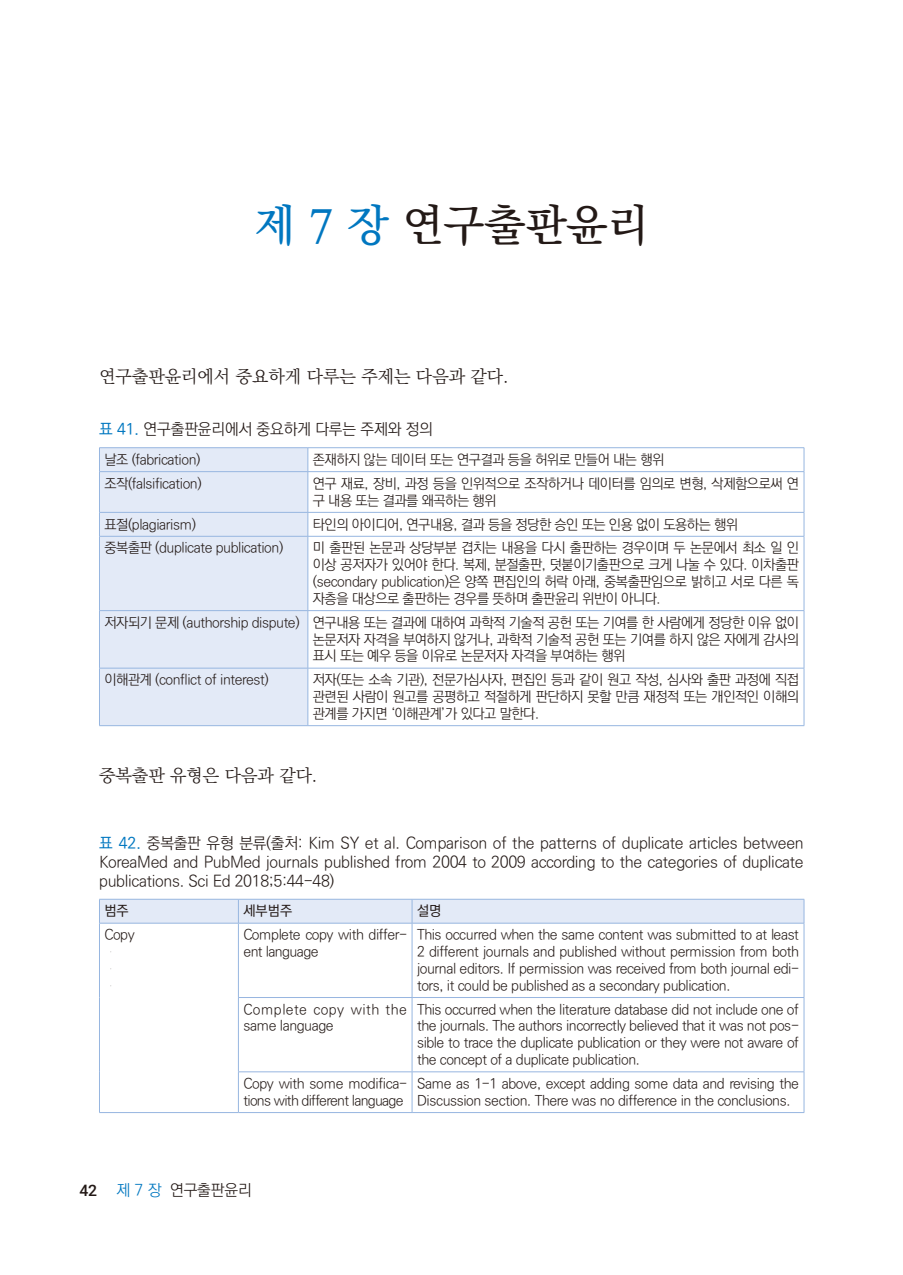
<style>
.page{position:relative;width:903px;height:1275px;background:#fff}
.page>*{position:absolute;margin:0;border:0;box-sizing:border-box;transform-origin:0 0}
.t1{font:500 43.75px "Ko Pub Batang";color:#231916}
.body{font:300 17.5px "Ko Pub Batang";color:#231916}
.table-caption{font:300 15.75px/18.9px "Ko Pub Dotum";letter-spacing:-.02em;color:#231916;text-align:justify}
.t2{font:500 15.75px "Roboto";color:#231916}
.tbody{font:300 14px/16.8px "Ko Pub Dotum";letter-spacing:-.03em;color:#231916;text-align:justify}
.tbody-2{font:300 14px/16.8px "Ko Pub Dotum";letter-spacing:-.05em;color:#231916}
.tbody-3{font:300 14px/16.8px "Ko Pub Dotum";letter-spacing:.015em;color:#231916}
.thead{font:500 14px "Ko Pub Dotum";color:#231916}
.s1{color:#0077c0}
.s2{font-weight:500;color:#0077c0}
</style>
<div class="page">
<div style="left:100px;top:448px;width:208px;height:277px;background:#e3eaf7"></div>
<svg style="left:99px;top:448px;width:1px;height:23px"></svg>
<hr style="left:99px;top:472px;width:1px;height:40px;background:#97b6e0">
<svg style="left:99px;top:513px;width:1px;height:23px"></svg>
<hr style="left:99px;top:537px;width:1px;height:73px;background:#97b6e0">
<hr style="left:99px;top:611px;width:1px;height:57px;background:#97b6e0">
<hr style="left:99px;top:668px;width:1px;height:57px;background:#97b6e0">
<hr style="left:99px;top:447px;width:209px;height:1px;background:#97b6e0">
<hr style="left:99px;top:471px;width:209px;height:1px;background:#97b6e0">
<hr style="left:99px;top:512px;width:209px;height:1px;background:#97b6e0">
<hr style="left:99px;top:536px;width:209px;height:1px;background:#97b6e0">
<hr style="left:99px;top:610px;width:209px;height:1px;background:#97b6e0">
<hr style="left:99px;top:668px;width:209px;height:1px;background:#97b6e0">
<hr style="left:99px;top:725px;width:209px;height:1px;background:#97b6e0">
<svg style="left:308px;top:448px;width:1px;height:23px"></svg>
<hr style="left:308px;top:472px;width:1px;height:40px;background:#97b6e0">
<svg style="left:308px;top:513px;width:1px;height:23px"></svg>
<hr style="left:308px;top:537px;width:1px;height:73px;background:#97b6e0">
<hr style="left:308px;top:611px;width:1px;height:57px;background:#97b6e0">
<hr style="left:308px;top:668px;width:1px;height:57px;background:#97b6e0">
<hr style="left:308px;top:447px;width:496px;height:1px;background:#97b6e0">
<svg style="left:804px;top:448px;width:1px;height:23px"></svg>
<hr style="left:804px;top:472px;width:1px;height:40px;background:#97b6e0">
<svg style="left:804px;top:513px;width:1px;height:23px"></svg>
<hr style="left:804px;top:537px;width:1px;height:73px;background:#97b6e0">
<hr style="left:804px;top:611px;width:1px;height:57px;background:#97b6e0">
<hr style="left:804px;top:668px;width:1px;height:57px;background:#97b6e0">
<hr style="left:308px;top:471px;width:496px;height:1px;background:#97b6e0">
<hr style="left:308px;top:512px;width:496px;height:1px;background:#97b6e0">
<hr style="left:308px;top:536px;width:496px;height:1px;background:#97b6e0">
<hr style="left:308px;top:610px;width:496px;height:1px;background:#97b6e0">
<hr style="left:308px;top:668px;width:496px;height:1px;background:#97b6e0">
<hr style="left:308px;top:725px;width:496px;height:1px;background:#97b6e0">
<svg style="left:99px;top:899px;width:706px;height:24px;background:#dfe7f5"></svg>
<hr style="left:99px;top:923px;width:1px;height:74px;background:#97b6e0">
<hr style="left:99px;top:923px;width:139px;height:1px;background:#97b6e0">
<hr style="left:238px;top:923px;width:1px;height:74px;background:#97b6e0">
<hr style="left:238px;top:923px;width:174px;height:1px;background:#97b6e0">
<hr style="left:412px;top:923px;width:1px;height:74px;background:#97b6e0">
<hr style="left:412px;top:923px;width:392px;height:1px;background:#97b6e0">
<hr style="left:804px;top:923px;width:1px;height:74px;background:#97b6e0">
<hr style="left:99px;top:997px;width:1px;height:75px;background:#97b6e0">
<hr style="left:238px;top:998px;width:1px;height:73px;background:#97b6e0">
<hr style="left:238px;top:997px;width:174px;height:1px;background:#97b6e0">
<hr style="left:412px;top:998px;width:1px;height:73px;background:#97b6e0">
<hr style="left:412px;top:997px;width:392px;height:1px;background:#97b6e0">
<hr style="left:804px;top:998px;width:1px;height:73px;background:#97b6e0">
<hr style="left:99px;top:1072px;width:1px;height:40px;background:#97b6e0">
<hr style="left:238px;top:1072px;width:1px;height:40px;background:#97b6e0">
<hr style="left:238px;top:1071px;width:174px;height:1px;background:#97b6e0">
<hr style="left:412px;top:1072px;width:1px;height:40px;background:#97b6e0">
<hr style="left:412px;top:1071px;width:392px;height:1px;background:#97b6e0">
<hr style="left:804px;top:1072px;width:1px;height:40px;background:#97b6e0">
<hr style="left:99px;top:1112px;width:139px;height:1px;background:#97b6e0">
<hr style="left:238px;top:1112px;width:174px;height:1px;background:#97b6e0">
<hr style="left:412px;top:1112px;width:392px;height:1px;background:#97b6e0">
<p class="t1" style="left:255px;top:204px;width:395px"><span class="s1">제 7 장</span> 연구출판윤리</p>
<p class="body" style="left:99px;top:367px;width:411px">연구출판윤리에서 중요하게 다루는 주제는 다음과 같다.</p>
<p class="table-caption" style="left:99px;top:421px;width:335px"><span class="s2">표 41.</span> 연구출판윤리에서 중요하게 다루는 주제와 정의</p>
<p class="tbody" style="left:104px;top:452px;width:98px">날조 (fabrication)</p>
<p class="tbody" style="left:313px;top:452px;width:353px">존재하지 않는 데이터 또는 연구결과 등을 허위로 만들어 내는 행위</p>
<p class="tbody" style="left:104px;top:476px;width:99px">조작(falsification)</p>
<p class="tbody" style="left:313px;top:476px;width:488px">연구 재료, 장비, 과정 등을 인위적으로 조작하거나 데이터를 임의로 변형, 삭제함으로써 연 구 내용 또는 결과를 왜곡하는 행위</p>
<p class="tbody" style="left:104px;top:516px;width:93px">표절(plagiarism)</p>
<p class="tbody" style="left:313px;top:516px;width:427px">타인의 아이디어, 연구내용, 결과 등을 정당한 승인 또는 인용 없이 도용하는 행위</p>
<p class="tbody" style="left:104px;top:540px;width:180px">중복출판 (duplicate publication)</p>
<p class="tbody" style="left:313px;top:540px;width:488px">미 출판된 논문과 상당부분 겹치는 내용을 다시 출판하는 경우이며 두 논문에서 최소 일 인 이상 공저자가 있어야 한다. 복제, 분절출판, 덧붙이기출판으로 크게 나눌 수 있다. 이차출판 (secondary publication)은 양쪽 편집인의 허락 아래, 중복출판임으로 밝히고 서로 다른 독 자층을 대상으로 출판하는 경우를 뜻하며 출판윤리 위반이 아니다.</p>
<p class="tbody" style="left:104px;top:615px;width:197px">저자되기 문제 (authorship dispute)</p>
<p class="tbody" style="left:313px;top:615px;width:488px">연구내용 또는 결과에 대하여 과학적 기술적 공헌 또는 기여를 한 사람에게 정당한 이유 없이 논문저자 자격을 부여하지 않거나, 과학적 기술적 공헌 또는 기여를 하지 않은 자에게 감사의 표시 또는 예우 등을 이유로 논문저자 자격을 부여하는 행위</p>
<p class="tbody" style="left:104px;top:672px;width:166px">이해관계 (conflict of interest)</p>
<p class="tbody" style="left:313px;top:672px;width:488px">저자(또는 소속 기관), 전문가심사자, 편집인 등과 같이 원고 작성, 심사와 출판 과정에 직접 관련된 사람이 원고를 공평하고 적절하게 판단하지 못할 만큼 재정적 또는 개인적인 이해의 관계를 가지면 ‘이해관계’가 있다고 말한다.</p>
<p class="body" style="left:99px;top:766px;width:220px">중복출판 유형은 다음과 같다.</p>
<p class="table-caption" style="left:99px;top:834px;width:706px"><span class="s2">표 42.</span> 중복출판 유형 분류(출처: Kim SY et al. Comparison of the patterns of duplicate articles between KoreaMed and PubMed journals published from 2004 to 2009 according to the categories of duplicate publications. Sci Ed 2018;5:44-48)</p>
<p class="thead" style="left:104px;top:904px;width:26px">범주</p>
<p class="thead" style="left:243px;top:904px;width:50px">세부범주</p>
<p class="thead" style="left:417px;top:904px;width:26px">설명</p>
<p class="tbody" style="left:104px;top:927px;width:32px">Copy</p>
<p class="tbody" style="left:104px;top:944px;width:14px">　</p>
<p class="tbody" style="left:104px;top:961px;width:14px">　</p>
<p class="tbody" style="left:104px;top:978px;width:14px">　</p>
<p class="tbody" style="left:243px;top:927px;width:165px">Complete copy with differ&shy;ent language</p>
<p class="tbody" style="left:417px;top:927px;width:383px">This occurred when the same content was submitted to at least 2 different journals and published without permission from both journal editors. If permission was received from both journal edi&shy;tors, it could be published as a secondary publication.</p>
<p class="tbody-3" style="left:243px;top:1001px;width:165px">Complete copy with the same language</p>
<p class="tbody" style="left:417px;top:1001px;width:383px">This occurred when the literature database did not include one of the journals. The authors incorrectly believed that it was not pos&shy;sible to trace the duplicate publication or they were not aware of the concept of a duplicate publication.</p>
<p class="tbody-2" style="left:243px;top:1076px;width:165px">Copy with some modifica&shy;tions with different language</p>
<p class="tbody" style="left:417px;top:1076px;width:383px">Same as 1-1 above, except adding some data and revising the<br>Discussion section. There was no difference in the conclusions.</p>
<p class="t2" style="left:79px;top:1179px;width:19px">42</p>
<p class="table-caption" style="left:117px;top:1181px;width:137px"><span class="s1">제 7 장</span> 연구출판윤리</p>
</div>
